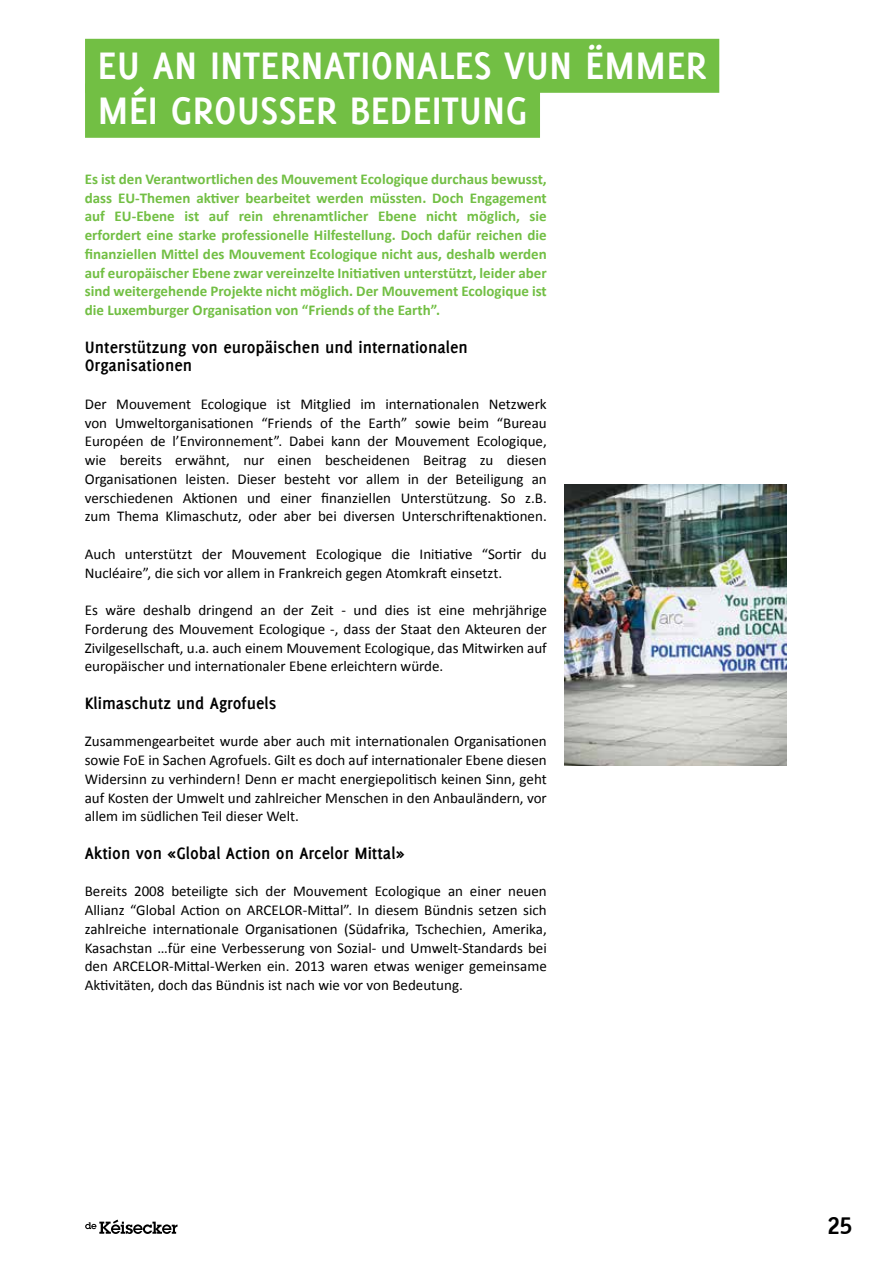
<style>
.page{position:relative;width:893px;height:1263px;background:#fff}
.page>*{position:absolute;margin:0;border:0;box-sizing:border-box;transform-origin:0 0}
.t1{font:700 42px/45px "Delicious";color:#fff}
.t2{font:700 24.75px "Officina Sans";color:#000}
.t3{font:700 18px/18.8px "Delicious";color:#000}
.t4{font:15px/18.8px "Calibri";color:#000;text-align:justify}
.t5{font:700 15px/18.8px "Calibri";color:#72bf44;text-align:justify}
</style>
<div class="page">
<div style="left:85px;top:39px;width:634px;height:54px;background:#72bf44"></div>
<div style="left:85px;top:84px;width:455px;height:54px;background:#72bf44"></div>
<img style="left:565px;top:484px;width:222px;height:281px">
<svg style="left:85px;top:1219px;width:93px;height:15px"></svg>
<h1 class="t1" style="left:98px;top:43px;width:533px">EU an Internationales vun ëmmer m éi grousser Bede</h1>
<h1 class="t1" style="left:432px;top:88px;width:97px">itung</h1>
<p class="t5" style="left:85px;top:169px;width:463px">Es ist den Verantwortlichen des Mouvement Ecologique durchaus bewusst, dass EU-Themen aktiver bearbeitet werden müssten. Doch Engagement auf EU-Ebene ist auf rein ehrenamtlicher Ebene nicht möglich, sie erfordert eine starke professionelle Hilfestellung. Doch dafür reichen die finanziellen Mittel des Mouvement Ecologique nicht aus, deshalb werden auf europäischer Ebene zwar vereinzelte Initiativen unterstützt, leider aber sind weitergehende Projekte nicht möglich. Der Mouvement Ecologique ist die Luxemburger Organisation von “Friends of the Earth”.</p>
<p class="t3" style="left:85px;top:337px;width:385px">Unterstützung von europäischen und internationalen<br>Organisationen</p>
<p class="t4" style="left:85px;top:395px;width:463px">Der Mouvement Ecologique ist Mitglied im internationalen Netzwerk von Umweltorganisationen “Friends of the Earth” sowie beim “Bureau Européen de l’Environnement”. Dabei kann der Mouvement Ecologique, wie bereits erwähnt, nur einen bescheidenen Beitrag zu diesen Organisationen leisten. Dieser besteht vor allem in der Beteiligung an verschiedenen Aktionen und einer finanziellen Unterstützung. So z.B. zum Thema Klimaschutz, oder aber bei diversen Unterschriftenaktionen.</p>
<p class="t4" style="left:85px;top:545px;width:463px">Auch unterstützt der Mouvement Ecologique die Initiative “Sortir du<br>Nucléaire”, die sich vor allem in Frankreich gegen Atomkraft einsetzt.</p>
<p class="t4" style="left:85px;top:601px;width:463px">Es wäre deshalb dringend an der Zeit - und dies ist eine mehrjährige Forderung des Mouvement Ecologique -, dass der Staat den Akteuren der Zivilgesellschaft, u.a. auch einem Mouvement Ecologique, das Mitwirken auf europäischer und internationaler Ebene erleichtern würde.</p>
<p class="t3" style="left:85px;top:693px;width:193px">Klimaschutz und Agrofuels</p>
<p class="t4" style="left:85px;top:732px;width:463px">Zusammengearbeitet wurde aber auch mit internationalen Organisationen sowie FoE in Sachen Agrofuels. Gilt es doch auf internationaler Ebene diesen Widersinn zu verhindern! Denn er macht energiepolitisch keinen Sinn, geht auf Kosten der Umwelt und zahlreicher Menschen in den Anbauländern, vor allem im südlichen Teil dieser Welt.</p>
<p class="t3" style="left:85px;top:843px;width:321px">Aktion von «Global Action on Arcelor Mittal»</p>
<p class="t4" style="left:85px;top:882px;width:463px">Bereits 2008 beteiligte sich der Mouvement Ecologique an einer neuen Allianz “Global Action on ARCELOR-Mittal”. In diesem Bündnis setzen sich zahlreiche internationale Organisationen (Südafrika, Tschechien, Amerika, Kasachstan …für eine Verbesserung von Sozial- und Umwelt-Standards bei den ARCELOR-Mittal-Werken ein. 2013 waren etwas weniger gemeinsame Aktivitäten, doch das Bündnis ist nach wie vor von Bedeutung.</p>
<h2 class="t2" style="left:827px;top:1208px;width:28px">25</h2>
</div>
